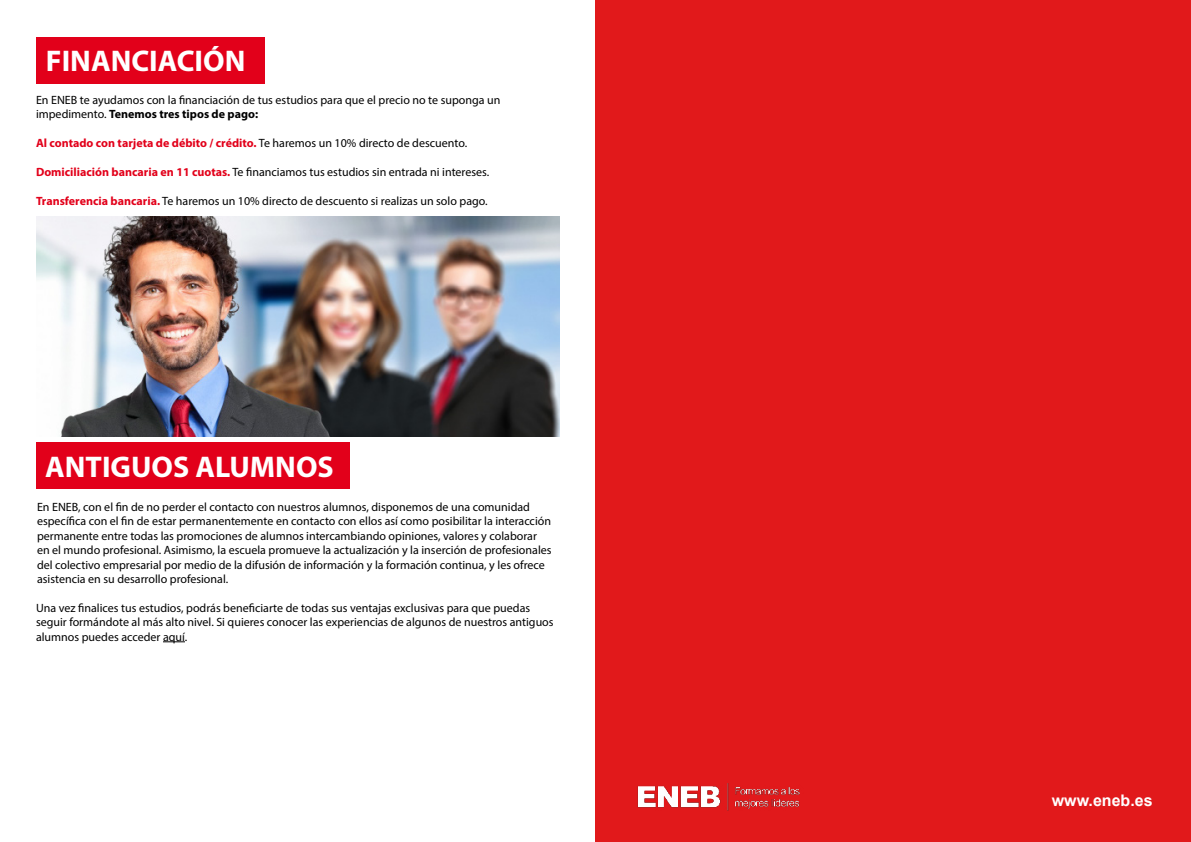
<style>
.page{position:relative;width:1191px;height:842px;background:#fff}
.page>*{position:absolute;margin:0;border:0;box-sizing:border-box;transform-origin:0 0}
.t1{font:700 30px "Myriad Pro";color:#fff}
.t2{font:700 16px "Arial";color:#fff}
.t3{font:12px/14.4px "Myriad Pro";color:#000}
.t4{font:700 12px "Myriad Pro";color:#e2001a}
.s1{font-weight:700}
.s2{font-weight:400;color:#000}
.s3{font-weight:700;color:#e2001a}
</style>
<div class="page">
<div style="left:595px;top:771px;width:595px;height:71px;background:#e1191b"></div>
<div style="left:595px;top:0;width:596px;height:771px;background:#e1191b"></div>
<img style="left:595px;top:779px;width:240px;height:34px">
<svg style="left:163px;top:641px;width:22px;height:1px"></svg>
<div style="left:36px;top:38px;width:228px;height:46px;background:#e2001a"></div>
<div style="left:36px;top:443px;width:314px;height:46px;background:#e2001a"></div>
<img style="left:37px;top:216px;width:522px;height:221px">
<h1 class="t1" style="left:46px;top:41px;width:201px">FINANCIACIÓN</h1>
<p class="t3" style="left:36px;top:92px;width:466px">En ENEB te ayudamos con la financiación de tus estudios para que el precio no te suponga un impedimento. <span class="s1">Tenemos tres tipos de pago:</span></p>
<p class="t4" style="left:36px;top:135px;width:432px">Al contado con tarjeta de débito / crédito. <span class="s2">Te haremos un 10% directo de descuento.</span></p>
<p class="t3" style="left:36px;top:164px;width:455px"><span class="s3">Domiciliación bancaria en 11 cuotas.</span> Te financiamos tus estudios sin entrada ni intereses.</p>
<p class="t3" style="left:36px;top:193px;width:453px"><span class="s3">Transferencia bancaria.</span> Te haremos un 10% directo de descuento si realizas un solo pago.</p>
<h1 class="t1" style="left:45px;top:447px;width:290px">ANTIGUOS ALUMNOS</h1>
<p class="t3" style="left:37px;top:500px;width:516px">En ENEB, con el fin de no perder el contacto con nuestros alumnos, disponemos de una comunidad específica con el fin de estar permanentemente en contacto con ellos así como posibilitar la interacción permanente entre todas las promociones de alumnos intercambiando opiniones, valores y colaborar en el mundo profesional. Asimismo, la escuela promueve la actualización y la inserción de profesionales del colectivo empresarial por medio de la difusión de información y la formación continua, y les ofrece asistencia en su desarrollo profesional.</p>
<p class="t3" style="left:36px;top:600px;width:519px">Una vez finalices tus estudios, podrás beneficiarte de todas sus ventajas exclusivas para que puedas seguir formándote al más alto nivel. Si quieres conocer las experiencias de algunos de nuestros antiguos alumnos puedes acceder aquí.</p>
<h2 class="t2" style="left:1051px;top:790px;width:102px">www.eneb.es</h2>
</div>
